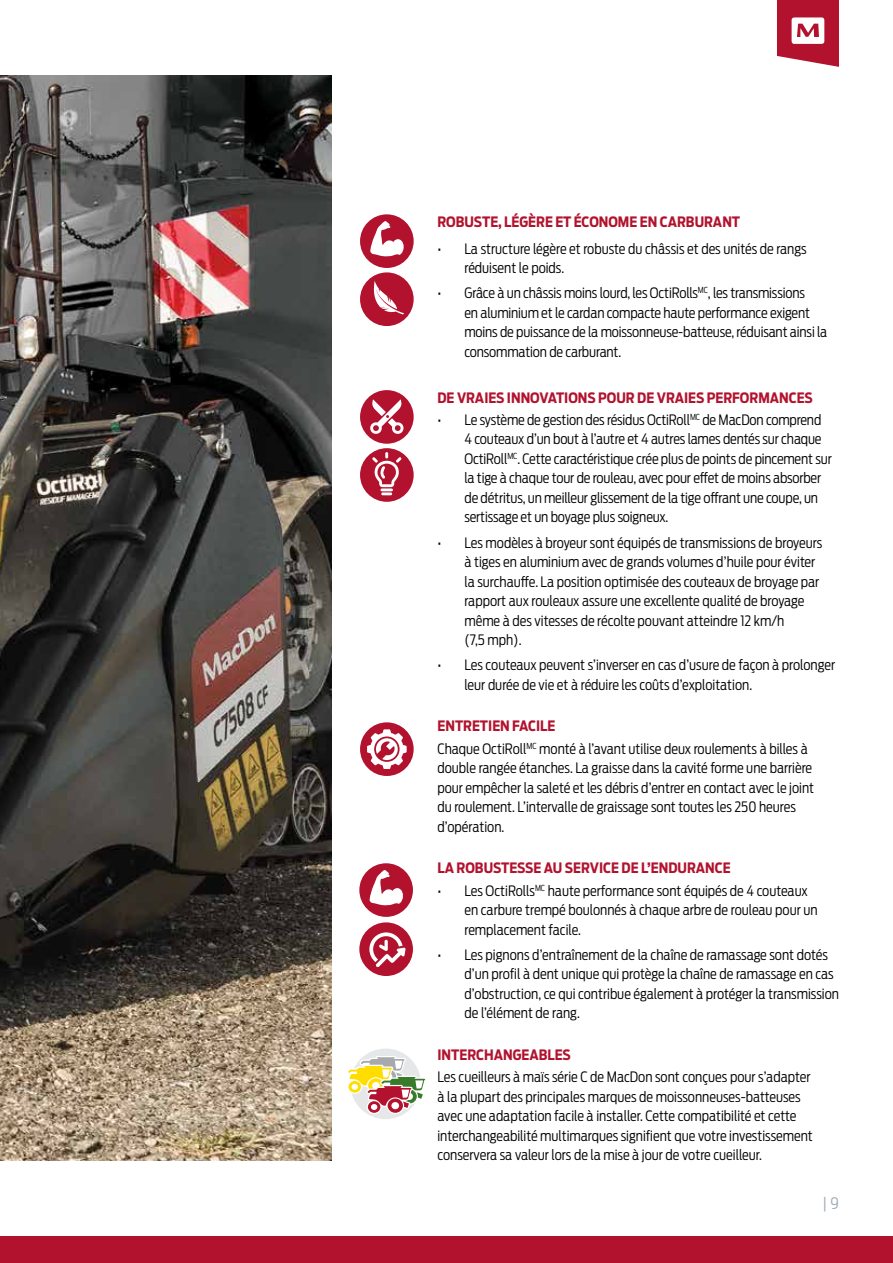
<style>
.page{position:relative;width:893px;height:1263px;background:#fff}
.page>*{position:absolute;margin:0;border:0;box-sizing:border-box;transform-origin:0 0}
.t1{font:300 15.75px "Antenna Cond";color:#9eacb5}
.t2{font:300 14.25px/19.5px "Antenna Cond";color:#000}
.t3{font:700 14.25px "Antenna Cond";color:#b2122d}
.s1{font-weight:700;color:#b2122d}
</style>
<div class="page">
<div style="left:360px;top:214px;width:54px;height:54px;background:#b2122d;border-radius:50%"></div>
<svg style="left:370px;top:220px;width:34px;height:37px"></svg>
<div style="left:360px;top:272px;width:54px;height:54px;background:#b2122d;border-radius:50%"></div>
<svg style="left:373px;top:280px;width:31px;height:34px"></svg>
<div style="left:360px;top:448px;width:54px;height:54px;background:#b2122d;border-radius:50%"></div>
<svg style="left:372px;top:452px;width:29px;height:43px"></svg>
<div style="left:360px;top:390px;width:54px;height:54px;background:#b2122d;border-radius:50%"></div>
<svg style="left:370px;top:399px;width:34px;height:35px"></svg>
<div style="left:360px;top:722px;width:54px;height:54px;background:#b2122d;border-radius:50%"></div>
<svg style="left:367px;top:729px;width:40px;height:40px"></svg>
<div style="left:359px;top:922px;width:54px;height:54px;background:#b2122d;border-radius:50%"></div>
<svg style="left:369px;top:932px;width:37px;height:35px"></svg>
<div style="left:359px;top:863px;width:54px;height:54px;background:#b2122d;border-radius:50%"></div>
<svg style="left:369px;top:869px;width:34px;height:36px"></svg>
<img style="left:0;top:76px;width:332px;height:1084px">
<div style="left:350px;top:1048px;width:71px;height:71px;background:#e6e7e8;border-radius:50%"></div>
<svg style="left:348px;top:1056px;width:78px;height:58px"></svg>
<svg style="left:777px;top:0;width:62px;height:67px"></svg>
<div style="left:0;top:1236px;width:893px;height:27px;background:#b2122d"></div>
<p class="t3" style="left:437px;top:214px;width:304px">ROBUSTE, LÉGÈRE ET ÉCONOME EN CARBURANT</p>
<p class="t2" style="left:464px;top:239px;width:344px;text-indent:-27px">• La structure légère et robuste du châssis et des unités de rangs réduisent le poids.</p>
<p class="t2" style="left:464px;top:283px;width:364px;text-indent:-27px">• Grâce à un châssis moins lourd, les OctiRolls<sup>MC</sup>, les transmissions<br>en aluminium et le cardan compacte haute performance exigent moins de puissance de la moissonneuse-batteuse, réduisant ainsi la consommation de carburant.</p>
<p class="t3" style="left:437px;top:389px;width:377px">DE VRAIES INNOVATIONS POUR DE VRAIES PERFORMANCES</p>
<p class="t2" style="left:464px;top:410px;width:369px;text-indent:-27px">• Le système de gestion des résidus OctiRoll<sup>MC</sup> de MacDon comprend 4 couteaux d’un bout à l’autre et 4 autres lames dentés sur chaque OctiRoll<sup>MC</sup>. Cette caractéristique crée plus de points de pincement sur la tige à chaque tour de rouleau, avec pour effet de moins absorber de détritus, un meilleur glissement de la tige offrant une coupe, un sertissage et un boyage plus soigneux.</p>
<p class="t2" style="left:464px;top:533px;width:359px;text-indent:-27px">• Les modèles à broyeur sont équipés de transmissions de broyeurs à tiges en aluminium avec de grands volumes d’huile pour éviter la surchauffe. La position optimisée des couteaux de broyage par rapport aux rouleaux assure une excellente qualité de broyage même à des vitesses de récolte pouvant atteindre 12 km/h<br>(7,5 mph).</p>
<p class="t2" style="left:464px;top:655px;width:372px;text-indent:-27px">• Les couteaux peuvent s’inverser en cas d’usure de façon à prolonger leur durée de vie et à réduire les coûts d’exploitation.</p>
<p class="t2" style="left:437px;top:715px;width:372px;line-height:22.2px"><span class="s1">ENTRETIEN FACILE<br></span>Chaque OctiRoll<sup>MC</sup> monté à l’avant utilise deux roulements à billes à</p>
<p class="t2" style="left:437px;top:758px;width:378px">double rangée étanches. La graisse dans la cavité forme une barrière pour empêcher la saleté et les débris d’entrer en contact avec le joint du roulement. L’intervalle de graissage sont toutes les 250 heures d’opération.</p>
<p class="t3" style="left:437px;top:860px;width:295px">LA ROBUSTESSE AU SERVICE DE L’ENDURANCE</p>
<p class="t2" style="left:464px;top:881px;width:355px;text-indent:-27px">• Les OctiRolls<sup>MC</sup> haute performance sont équipés de 4 couteaux en carbure trempé boulonnés à chaque arbre de rouleau pour un remplacement facile.</p>
<p class="t2" style="left:464px;top:945px;width:376px;text-indent:-27px">• Les pignons d’entraînement de la chaîne de ramassage sont dotés d’un profil à dent unique qui protège la chaîne de ramassage en cas d’obstruction, ce qui contribue également à protéger la transmission de l’élément de rang.</p>
<p class="t3" style="left:437px;top:1046px;width:135px">INTERCHANGEABLES</p>
<p class="t2" style="left:437px;top:1067px;width:377px">Les cueilleurs à maïs série C de MacDon sont conçues pour s’adapter à la plupart des principales marques de moissonneuses-batteuses avec une adaptation facile à installer. Cette compatibilité et cette interchangeabilité multimarques signifient que votre investissement conservera sa valeur lors de la mise à jour de votre cueilleur.</p>
<p class="t1" style="left:823px;top:1194px;width:18px">| 9</p>
</div>
